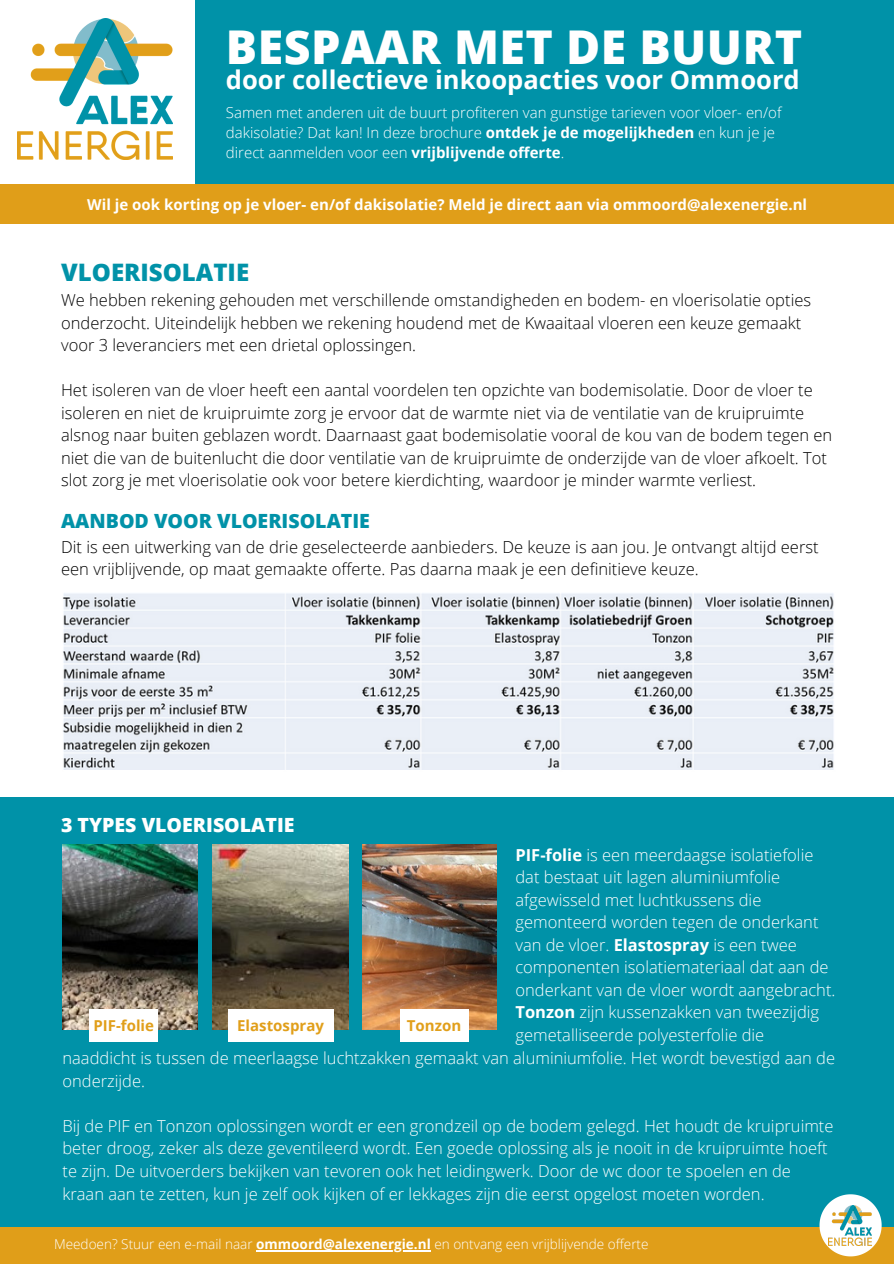
<style>
.page{position:relative;width:894px;height:1264px;background:#fff}
.page>*{position:absolute;margin:0;border:0;box-sizing:border-box;transform-origin:0 0}
.t1{font:800 46.5px "Open Sans";letter-spacing:.01em;color:#fff}
.t2{font:700 25.5px "Open Sans";color:#fff}
.t3{font:800 24px "Open Sans";color:#0192a8}
.t4{font:800 19.5px "Open Sans";color:#0192a8}
.t5{font:800 19.5px "Open Sans";color:#fff}
.t6{font:300 16.5px/22.5px "Open Sans";color:#000}
.t7{font:300 16.5px/22.5px "Open Sans";color:#fff}
.t8{font:300 15px/20.2px "Open Sans";color:#fff}
.t9{font:700 15px "Open Sans";color:#fff}
.t10{font:700 15px "Open Sans";color:#e19f1a}
.t11{font:300 13.5px "Open Sans";color:#fff}
.s1{font-weight:700}
</style>
<div class="page">
<div style="left:195px;top:0;width:698px;height:185px;background:#0092a8"></div>
<img style="left:17px;top:19px;width:156px;height:141px">
<div style="left:0;top:184px;width:893px;height:40px;background:#e09e19"></div>
<div style="left:0;top:1225px;width:893px;height:38px;background:#e09e19"></div>
<div style="left:0;top:797px;width:893px;height:429px;background:#0092a8"></div>
<svg style="left:819px;top:1194px;width:62px;height:62px"></svg>
<img style="left:828px;top:1205px;width:43px;height:40px">
<img style="left:63px;top:593px;width:771px;height:177px">
<img style="left:62px;top:844px;width:136px;height:185px">
<img style="left:213px;top:844px;width:135px;height:185px">
<img style="left:363px;top:844px;width:134px;height:185px">
<div style="left:89px;top:1009px;width:69px;height:32px;background:#fff"></div>
<hr style="left:256px;top:1250px;width:175px;height:1px;background:#fff">
<div style="left:228px;top:1009px;width:105px;height:32px;background:#fff"></div>
<div style="left:399px;top:1009px;width:69px;height:32px;background:#fff"></div>
<p class="t1" style="left:226px;top:14px;width:577px">BESPAAR MET DE BUURT</p>
<p class="t2" style="left:226px;top:62px;width:575px">door collectieve inkoopacties voor Ommoord</p>
<p class="t8" style="left:226px;top:102px;width:557px">Samen met anderen uit de buurt profiteren van gunstige tarieven voor vloer- en/of dakisolatie? Dat kan! In deze brochure <span class="s1">ontdek je de mogelijkheden</span> en kun je je direct aanmelden voor een <span class="s1">vrijblijvende offerte</span>.</p>
<p class="t9" style="left:87px;top:194px;width:721px">Wil je ook korting op je vloer- en/of dakisolatie? Meld je direct aan via ommoord@alexenergie.nl</p>
<p class="t3" style="left:61px;top:255px;width:189px">VLOERISOLATIE</p>
<p class="t6" style="left:61px;top:288px;width:751px">We hebben rekening gehouden met verschillende omstandigheden en bodem- en vloerisolatie opties onderzocht. Uiteindelijk hebben we rekening houdend met de Kwaaitaal vloeren een keuze gemaakt voor 3 leveranciers met een drietal oplossingen.</p>
<p class="t6" style="left:61px;top:378px;width:772px">Het isoleren van de vloer heeft een aantal voordelen ten opzichte van bodemisolatie. Door de vloer te isoleren en niet de kruipruimte zorg je ervoor dat de warmte niet via de ventilatie van de kruipruimte alsnog naar buiten geblazen wordt. Daarnaast gaat bodemisolatie vooral de kou van de bodem tegen en niet die van de buitenlucht die door ventilatie van de kruipruimte de onderzijde van de vloer afkoelt. Tot slot zorg je met vloerisolatie ook voor betere kierdichting, waardoor je minder warmte verliest.</p>
<p class="t4" style="left:61px;top:507px;width:310px">AANBOD VOOR VLOERISOLATIE</p>
<p class="t6" style="left:61px;top:535px;width:758px">Dit is een uitwerking van de drie geselecteerde aanbieders. De keuze is aan jou. Je ontvangt altijd eerst een vrijblijvende, op maat gemaakte offerte. Pas daarna maak je een definitieve keuze.</p>
<p class="t5" style="left:61px;top:811px;width:235px">3 TYPES VLOERISOLATIE</p>
<p class="t10" style="left:93px;top:1014px;width:62px">PIF-folie</p>
<p class="t10" style="left:237px;top:1014px;width:88px">Elastospray</p>
<p class="t10" style="left:407px;top:1014px;width:56px">Tonzon</p>
<p class="t7" style="left:515px;top:843px;width:321px"><span class="s1">PIF-folie</span> is een meerdaagse isolatiefolie dat bestaat uit lagen aluminiumfolie afgewisseld met luchtkussens die gemonteerd worden tegen de onderkant van de vloer. <span class="s1">Elastospray</span> is een twee componenten isolatiemateriaal dat aan de onderkant van de vloer wordt aangebracht.</p>
<p class="t7" style="left:515px;top:1000px;width:305px"><span class="s1">Tonzon</span> zijn kussenzakken van tweezijdig gemetalliseerde polyesterfolie die</p>
<p class="t7" style="left:62px;top:1046px;width:773px">naaddicht is tussen de meerlaagse luchtzakken gemaakt van aluminiumfolie. Het wordt bevestigd aan de onderzijde.</p>
<p class="t7" style="left:62px;top:1114px;width:772px">Bij de PIF en Tonzon oplossingen wordt er een grondzeil op de bodem gelegd. Het houdt de kruipruimte beter droog, zeker als deze geventileerd wordt. Een goede oplossing als je nooit in de kruipruimte hoeft te zijn. De uitvoerders bekijken van tevoren ook het leidingwerk. Door de wc door te spoelen en de kraan aan te zetten, kun je zelf ook kijken of er lekkages zijn die eerst opgelost moeten worden.</p>
<p class="t11" style="left:54px;top:1234px;width:596px">Meedoen? Stuur een e-mail naar <span class="s1">ommoord@alexenergie.nl</span> en ontvang een vrijblijvende offerte</p>
</div>
